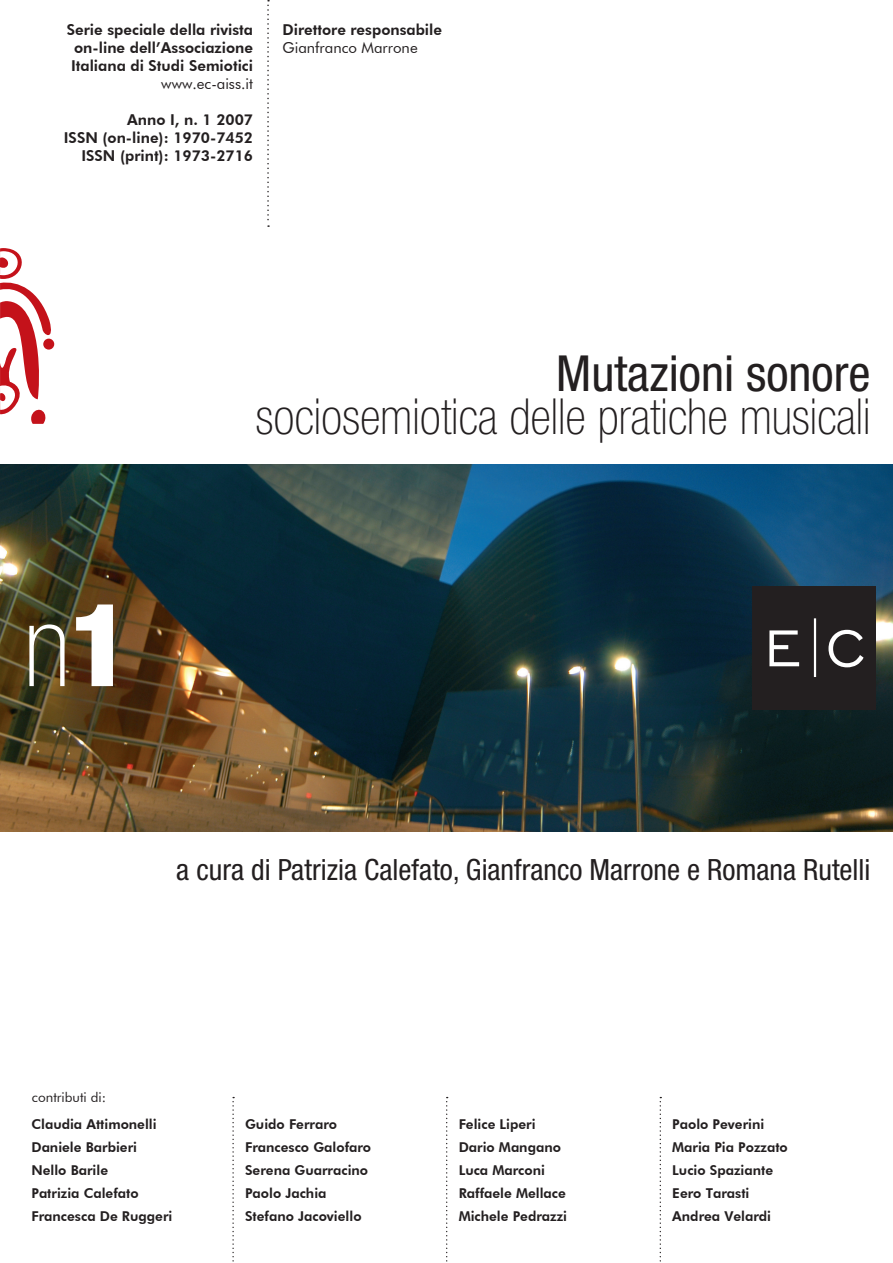
<style>
.page{position:relative;width:893px;height:1263px;background:#fff}
.page>*{position:absolute;margin:0;border:0;box-sizing:border-box;transform-origin:0 0}
.t1{font:100 condensed 115.2px "Helvetica Neue";color:#fff}
.t2{font:66.45px "Engravers Gothic BT";color:#fff}
.t3{font:100 condensed 49.8px "Helvetica Neue";color:#231f20}
.t4{font:condensed 49.8px "Helvetica Neue";color:#231f20}
.t5{font:condensed 29.25px "Helvetica Neue";color:#231f20}
.t6{font:800 15px/18px "Futura BT";color:#231f20;text-align:justify}
.t7{font:15px "Futura BT";color:#231f20}
.t8{font:800 13.5px/23.1px "Futura BT";color:#231f20}
.t9{font:13.5px "Futura BT";color:#231f20}
.s1{font-weight:900}
</style>
<div class="page">
<img style="left:0;top:464px;width:893px;height:367px">
<div style="left:753px;top:586px;width:123px;height:124px;background:#231f20"></div>
<hr style="left:814px;top:618px;width:2px;height:59px;background:#fff">
<svg style="left:267px;top:0;width:2px;height:227px"></svg>
<svg style="left:0;top:248px;width:55px;height:176px"></svg>
<svg style="left:232px;top:1097px;width:2px;height:165px"></svg>
<svg style="left:446px;top:1097px;width:2px;height:165px"></svg>
<svg style="left:660px;top:1097px;width:1px;height:165px"></svg>
<p class="t6" style="left:67px;top:21px;width:188px">Serie speciale della rivista on-line dell’Associazione Italiana di Studi Semiotici</p>
<p class="t7" style="left:161px;top:75px;width:93px">www.ec-aiss.it</p>
<p class="t6" style="left:64px;top:111px;width:191px;text-align:right">Anno I, n. 1 2007<br>ISSN (on-line): 1970-7452<br>ISSN (print): 1973-2716</p>
<p class="t6" style="left:283px;top:21px;width:161px">Direttore responsabile</p>
<p class="t7" style="left:283px;top:39px;width:137px">Gianfranco Marrone</p>
<h1 class="t1" style="left:24px;top:604px;width:108px">n<span class="s1">1</span></h1>
<h3 class="t4" style="left:556px;top:356px;width:316px">Mutazioni sonore</h3>
<h3 class="t3" style="left:256px;top:398px;width:616px">sociosemiotica delle pratiche musicali</h3>
<h2 class="t2" style="left:764px;top:611px;width:104px">E C</h2>
<h3 class="t5" style="left:176px;top:859px;width:696px">a cura di Patrizia Calefato, Gianfranco Marrone e Romana Rutelli</h3>
<p class="t9" style="left:32px;top:1089px;width:76px">contributi di:</p>
<p class="t8" style="left:31px;top:1112px;width:142px">Claudia Attimonelli<br>Daniele Barbieri<br>Nello Barile<br>Patrizia Calefato<br>Francesca De Ruggeri</p>
<p class="t8" style="left:245px;top:1112px;width:128px">Guido Ferraro<br>Francesco Galofaro<br>Serena Guarracino<br>Paolo Jachia<br>Stefano Jacoviello</p>
<p class="t8" style="left:459px;top:1112px;width:110px">Felice Liperi<br>Dario Mangano<br>Luca Marconi<br>Raffaele Mellace<br>Michele Pedrazzi</p>
<p class="t8" style="left:672px;top:1112px;width:117px">Paolo Peverini<br>Maria Pia Pozzato<br>Lucio Spaziante<br>Eero Tarasti<br>Andrea Velardi</p>
</div>
